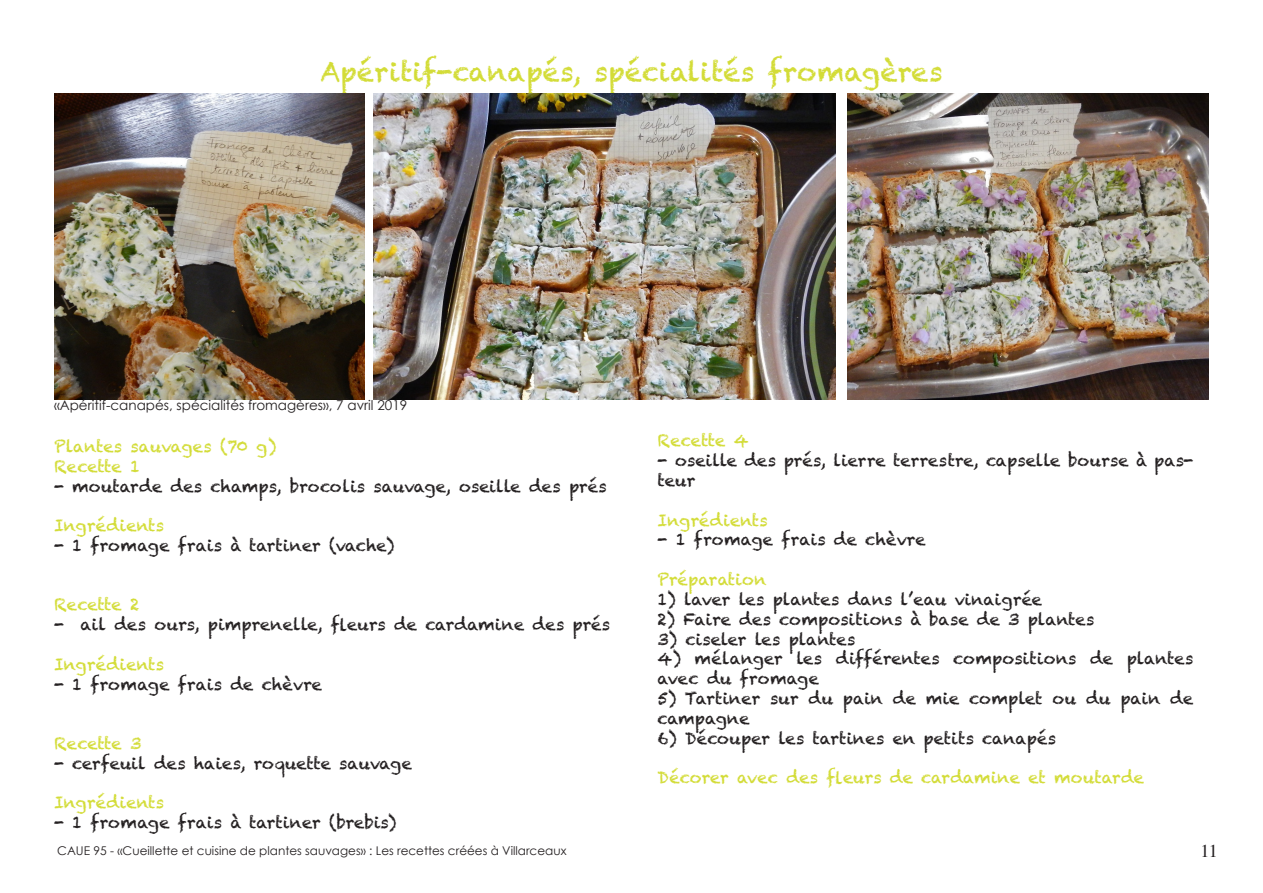
<style>
.page{position:relative;width:1263px;height:893px;background:#fff}
.page>*{position:absolute;margin:0;border:0;box-sizing:border-box;transform-origin:0 0}
.titre_recette_printe{font:27px "Chalkduster";color:#d3dc37}
.t1{font:18px "Times";color:#231f20}
.recette_courant{font:16.5px/19.8px "Chalkduster";color:#231f20}
.préparation_printemp{font:16.5px "Chalkduster";color:#d3dc37}
.légende_photo{font:13.5px "Century Gothic";color:#231f20}
.t2{font:12px "Century Gothic";color:#231f20}
</style>
<div class="page">
<img style="left:374px;top:94px;width:462px;height:306px">
<img style="left:54px;top:94px;width:310px;height:306px">
<img style="left:847px;top:94px;width:362px;height:306px">
<p class="titre_recette_printe" style="left:320px;top:56px;width:624px">Apéritif-canapés, spécialités fromagères</p>
<p class="légende_photo" style="left:54px;top:397px;width:355px">«Apéritif-canapés, spécialités fromagères», 7 avril 2019</p>
<p class="préparation_printemp" style="left:54px;top:437px;width:224px">Plantes sauvages (70 g)</p>
<p class="préparation_printemp" style="left:54px;top:456px;width:88px">Recette 1</p>
<p class="recette_courant" style="left:54px;top:476px;width:554px">- moutarde des champs, brocolis sauvage, oseille des prés</p>
<p class="préparation_printemp" style="left:54px;top:516px;width:112px">Ingrédients</p>
<p class="recette_courant" style="left:54px;top:535px;width:342px">- 1 fromage frais à tartiner (vache)</p>
<p class="préparation_printemp" style="left:54px;top:595px;width:87px">Recette 2</p>
<p class="recette_courant" style="left:54px;top:615px;width:558px">- ail des ours, pimprenelle, fleurs de cardamine des prés</p>
<p class="préparation_printemp" style="left:54px;top:654px;width:112px">Ingrédients</p>
<p class="recette_courant" style="left:54px;top:674px;width:269px">- 1 fromage frais de chèvre</p>
<p class="préparation_printemp" style="left:54px;top:734px;width:89px">Recette 3</p>
<p class="recette_courant" style="left:54px;top:753px;width:359px">- cerfeuil des haies, roquette sauvage</p>
<p class="préparation_printemp" style="left:54px;top:793px;width:112px">Ingrédients</p>
<p class="recette_courant" style="left:54px;top:813px;width:344px">- 1 fromage frais à tartiner (brebis)</p>
<p class="préparation_printemp" style="left:658px;top:431px;width:93px">Recette 4</p>
<p class="recette_courant" style="left:658px;top:451px;width:537px">- oseille des prés, lierre terrestre, capselle bourse à pas&shy;teur</p>
<p class="préparation_printemp" style="left:658px;top:510px;width:112px">Ingrédients</p>
<p class="recette_courant" style="left:658px;top:530px;width:269px">- 1 fromage frais de chèvre</p>
<p class="préparation_printemp" style="left:658px;top:570px;width:110px">Préparation</p>
<p class="recette_courant" style="left:658px;top:589px;width:386px">1) laver les plantes dans l’eau vinaigrée</p>
<p class="recette_courant" style="left:658px;top:609px;width:438px">2) Faire des compositions à base de 3 plantes</p>
<p class="recette_courant" style="left:658px;top:629px;width:199px">3) ciseler les plantes</p>
<p class="recette_courant" style="left:658px;top:649px;width:537px">4) mélanger les différentes compositions de plantes avec du fromage</p>
<p class="recette_courant" style="left:658px;top:688px;width:537px">5) Tartiner sur du pain de mie complet ou du pain de campagne</p>
<p class="recette_courant" style="left:658px;top:728px;width:400px">6) Découper les tartines en petits canapés</p>
<p class="préparation_printemp" style="left:658px;top:768px;width:488px">Décorer avec des fleurs de cardamine et moutarde</p>
<p class="t2" style="left:57px;top:844px;width:511px">CAUE 95 - «Cueillette et cuisine de plantes sauvages» : Les recettes créées à Villarceaux</p>
<p class="t1" style="left:1200px;top:834px;width:19px">11</p>
</div>
